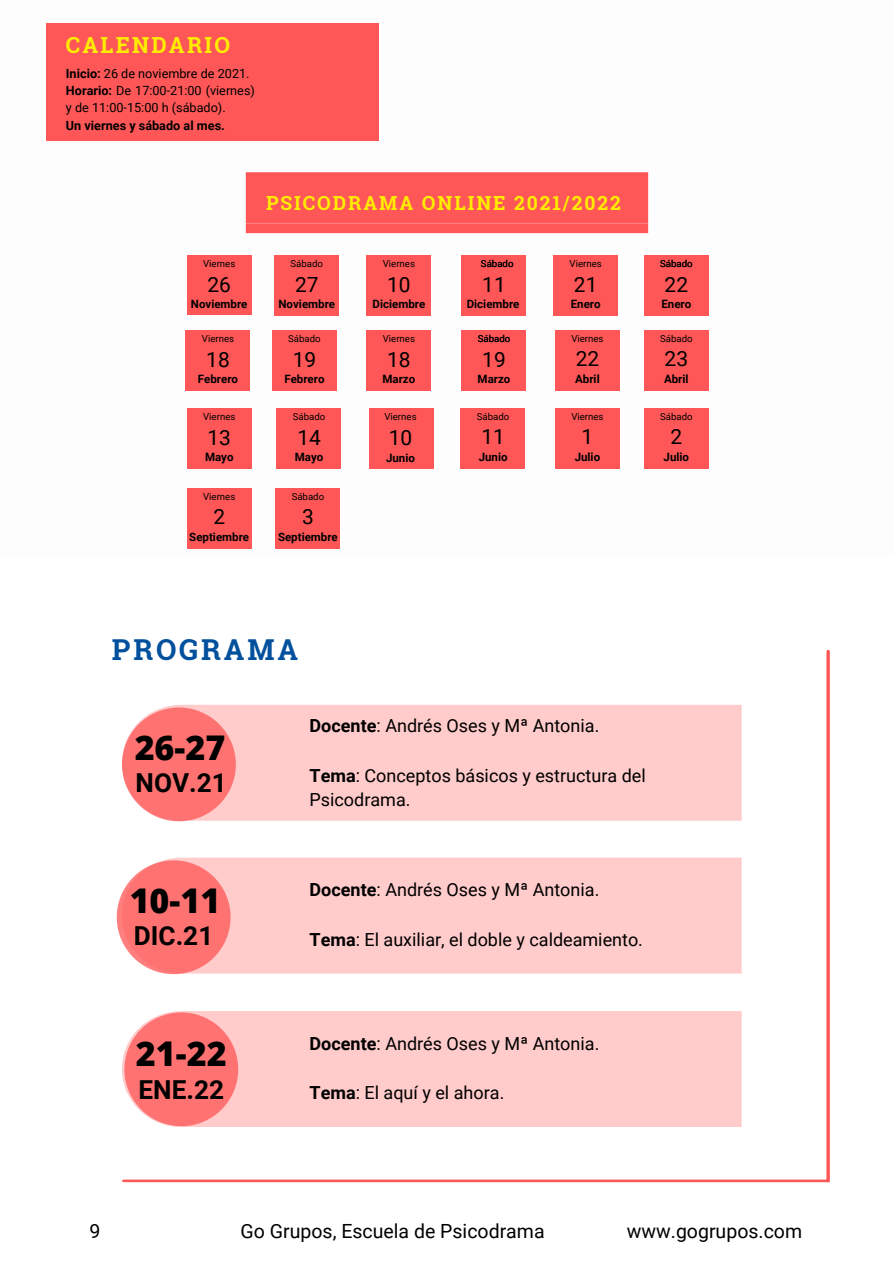
<style>
.page{position:relative;width:894px;height:1264px;background:#fff}
.page>*{position:absolute;margin:0;border:0;box-sizing:border-box;transform-origin:0 0}
.t1{font:800 34.05px "Open Sans";color:#000}
.t2{font:700 28.8px "Roboto Slab";letter-spacing:.1em;color:#00509d}
.t3{font:700 26.1px "Roboto";color:#000}
.t4{font:700 22.2px "Roboto Slab";letter-spacing:.1em;color:#ffed00}
.t5{font:20.85px "Roboto";color:#000}
.t6{font:19.5px "Roboto";color:#000}
.t7{font:700 19.35px "Roboto Slab";letter-spacing:.1em;color:#ffed00}
.t8{font:18px/24.8px "Roboto";color:#000}
.t9{font:12.6px/17.4px "Roboto";color:#000}
.t10{font:700 12.6px "Roboto";color:#000}
.t11{font:700 11.55px "Roboto";color:#000}
.t12{font:9.6px "Roboto";color:#000}
.s1{font-weight:700}
</style>
<div class="page">
<hr style="left:124px;top:1179px;width:703px;height:3px;background:#ff5757">
<hr style="left:826px;top:651px;width:3px;height:529px;background:#ff5757">
<div style="left:166px;top:704px;width:575px;height:116px;background:#ffcbcb"></div>
<div style="left:165px;top:857px;width:576px;height:116px;background:#ffcbcb"></div>
<div style="left:122px;top:1011px;width:619px;height:115px;background:#ffcbcb"></div>
<div style="left:246px;top:172px;width:402px;height:61px;background:#ff5757"></div>
<div style="left:274px;top:255px;width:65px;height:61px;background:#ff5757"></div>
<div style="left:366px;top:330px;width:64px;height:61px;background:#ff5757"></div>
<div style="left:369px;top:408px;width:64px;height:61px;background:#ff5757"></div>
<div style="left:461px;top:330px;width:65px;height:61px;background:#ff5757"></div>
<div style="left:553px;top:255px;width:64px;height:61px;background:#ff5757"></div>
<div style="left:644px;top:255px;width:64px;height:61px;background:#ff5757"></div>
<div style="left:461px;top:255px;width:65px;height:61px;background:#ff5757"></div>
<div style="left:46px;top:23px;width:333px;height:118px;background:#ff5757"></div>
<div style="left:187px;top:255px;width:64px;height:60px;background:#ff5757"></div>
<div style="left:366px;top:255px;width:64px;height:61px;background:#ff5757"></div>
<div style="left:186px;top:330px;width:64px;height:61px;background:#ff5757"></div>
<div style="left:272px;top:330px;width:64px;height:61px;background:#ff5757"></div>
<div style="left:187px;top:408px;width:64px;height:61px;background:#ff5757"></div>
<div style="left:277px;top:408px;width:64px;height:61px;background:#ff5757"></div>
<div style="left:644px;top:408px;width:64px;height:61px;background:#ff5757"></div>
<div style="left:555px;top:408px;width:64px;height:61px;background:#ff5757"></div>
<div style="left:460px;top:408px;width:65px;height:61px;background:#ff5757"></div>
<div style="left:555px;top:330px;width:64px;height:61px;background:#ff5757"></div>
<div style="left:644px;top:330px;width:64px;height:61px;background:#ff5757"></div>
<div style="left:187px;top:488px;width:64px;height:61px;background:#ff5757"></div>
<div style="left:275px;top:488px;width:65px;height:61px;background:#ff5757"></div>
<svg style="left:122px;top:707px;width:114px;height:114px;background:#ff8b8b"></svg>
<svg style="left:117px;top:860px;width:113px;height:114px;background:#ff8a8a"></svg>
<svg style="left:124px;top:1012px;width:114px;height:114px;background:#ff8a8a"></svg>
<p class="t4" style="left:66px;top:30px;width:165px">CALENDARIO</p>
<p class="t9" style="left:66px;top:65px;width:185px"><span class="s1">Inicio:</span> 26 de noviembre de 2021.</p>
<p class="t9" style="left:66px;top:82px;width:190px"><span class="s1">Horario:</span> De 17:00-21:00 (viernes) y de 11:00-15:00 h (sábado).</p>
<p class="t10" style="left:66px;top:118px;width:160px">Un viernes y sábado al mes.</p>
<p class="t7" style="left:266px;top:189px;width:356px">PSICODRAMA ONLINE 2021/2022</p>
<p class="t12" style="left:203px;top:258px;width:34px">Viernes</p>
<p class="t11" style="left:191px;top:297px;width:58px">Noviembre</p>
<p class="t5" style="left:207px;top:272px;width:25px">26</p>
<p class="t12" style="left:290px;top:258px;width:34px">Sábado</p>
<p class="t11" style="left:278px;top:297px;width:58px">Noviembre</p>
<p class="t5" style="left:295px;top:272px;width:25px">27</p>
<p class="t12" style="left:382px;top:258px;width:34px">Viernes</p>
<p class="t11" style="left:372px;top:297px;width:54px">Diciembre</p>
<p class="t5" style="left:387px;top:272px;width:25px">10</p>
<p class="t12" style="left:481px;top:258px;width:34px">Sábado</p>
<p class="t11" style="left:466px;top:297px;width:54px">Diciembre</p>
<p class="t5" style="left:482px;top:272px;width:25px">11</p>
<p class="t12" style="left:569px;top:258px;width:34px">Viernes</p>
<p class="t11" style="left:570px;top:297px;width:31px">Enero</p>
<p class="t5" style="left:573px;top:272px;width:25px">21</p>
<p class="t12" style="left:202px;top:333px;width:34px">Viernes</p>
<p class="t11" style="left:198px;top:372px;width:42px">Febrero</p>
<p class="t5" style="left:206px;top:347px;width:25px">18</p>
<p class="t12" style="left:288px;top:333px;width:34px">Sábado</p>
<p class="t11" style="left:284px;top:372px;width:42px">Febrero</p>
<p class="t5" style="left:293px;top:347px;width:25px">19</p>
<p class="t12" style="left:382px;top:333px;width:34px">Viernes</p>
<p class="t11" style="left:382px;top:372px;width:34px">Marzo</p>
<p class="t5" style="left:387px;top:347px;width:25px">18</p>
<p class="t12" style="left:477px;top:333px;width:34px">Sábado</p>
<p class="t11" style="left:477px;top:372px;width:34px">Marzo</p>
<p class="t5" style="left:482px;top:347px;width:25px">19</p>
<p class="t12" style="left:571px;top:333px;width:34px">Viernes</p>
<p class="t11" style="left:575px;top:372px;width:26px">Abril</p>
<p class="t5" style="left:575px;top:347px;width:25px">22</p>
<p class="t12" style="left:203px;top:411px;width:34px">Viernes</p>
<p class="t11" style="left:205px;top:450px;width:30px">Mayo</p>
<p class="t5" style="left:207px;top:425px;width:25px">13</p>
<p class="t12" style="left:293px;top:411px;width:34px">Sábado</p>
<p class="t11" style="left:295px;top:450px;width:30px">Mayo</p>
<p class="t5" style="left:297px;top:425px;width:25px">14</p>
<p class="t12" style="left:384px;top:411px;width:34px">Viernes</p>
<p class="t11" style="left:386px;top:451px;width:30px">Junio</p>
<p class="t5" style="left:388px;top:426px;width:25px">10</p>
<p class="t12" style="left:476px;top:411px;width:34px">Sábado</p>
<p class="t11" style="left:478px;top:450px;width:30px">Junio</p>
<p class="t5" style="left:481px;top:425px;width:25px">11</p>
<p class="t12" style="left:571px;top:411px;width:34px">Viernes</p>
<p class="t11" style="left:574px;top:450px;width:27px">Julio</p>
<p class="t5" style="left:581px;top:425px;width:13px">1</p>
<p class="t12" style="left:203px;top:491px;width:34px">Viernes</p>
<p class="t11" style="left:189px;top:530px;width:61px">Septiembre</p>
<p class="t5" style="left:213px;top:505px;width:13px">2</p>
<p class="t12" style="left:291px;top:491px;width:34px">Sábado</p>
<p class="t11" style="left:278px;top:530px;width:61px">Septiembre</p>
<p class="t5" style="left:302px;top:505px;width:13px">3</p>
<p class="t12" style="left:660px;top:258px;width:34px">Sábado</p>
<p class="t11" style="left:661px;top:297px;width:31px">Enero</p>
<p class="t5" style="left:664px;top:272px;width:25px">22</p>
<p class="t12" style="left:660px;top:333px;width:34px">Sábado</p>
<p class="t11" style="left:664px;top:372px;width:26px">Abril</p>
<p class="t5" style="left:664px;top:347px;width:25px">23</p>
<p class="t12" style="left:660px;top:411px;width:34px">Sábado</p>
<p class="t11" style="left:663px;top:450px;width:27px">Julio</p>
<p class="t5" style="left:670px;top:425px;width:13px">2</p>
<p class="t2" style="left:112px;top:630px;width:187px">PROGRAMA</p>
<p class="t1" style="left:135px;top:723px;width:92px">26-27</p>
<p class="t3" style="left:136px;top:768px;width:93px">NOV.21</p>
<p class="t8" style="left:309px;top:713px;width:291px"><span class="s1">Docente</span>: Andrés Oses y Mª Antonia.</p>
<p class="t8" style="left:309px;top:763px;width:337px"><span class="s1">Tema</span>: Conceptos básicos y estructura del<br>Psicodrama.</p>
<p class="t1" style="left:130px;top:876px;width:92px">10-11</p>
<p class="t3" style="left:134px;top:920px;width:81px">DIC.21</p>
<p class="t8" style="left:309px;top:877px;width:291px"><span class="s1">Docente</span>: Andrés Oses y Mª Antonia.</p>
<p class="t8" style="left:309px;top:927px;width:335px"><span class="s1">Tema</span>: El auxiliar, el doble y caldeamiento.</p>
<p class="t1" style="left:136px;top:1030px;width:92px">21-22</p>
<p class="t3" style="left:138px;top:1074px;width:87px">ENE.22</p>
<p class="t8" style="left:309px;top:1030px;width:291px"><span class="s1">Docente</span>: Andrés Oses y Mª Antonia.</p>
<p class="t8" style="left:309px;top:1080px;width:196px"><span class="s1">Tema</span>: El aquí y el ahora.</p>
<p class="t6" style="left:89px;top:1219px;width:12px">9</p>
<p class="t6" style="left:240px;top:1219px;width:305px">Go Grupos, Escuela de Psicodrama</p>
<p class="t6" style="left:626px;top:1219px;width:177px">www.gogrupos.com</p>
</div>
